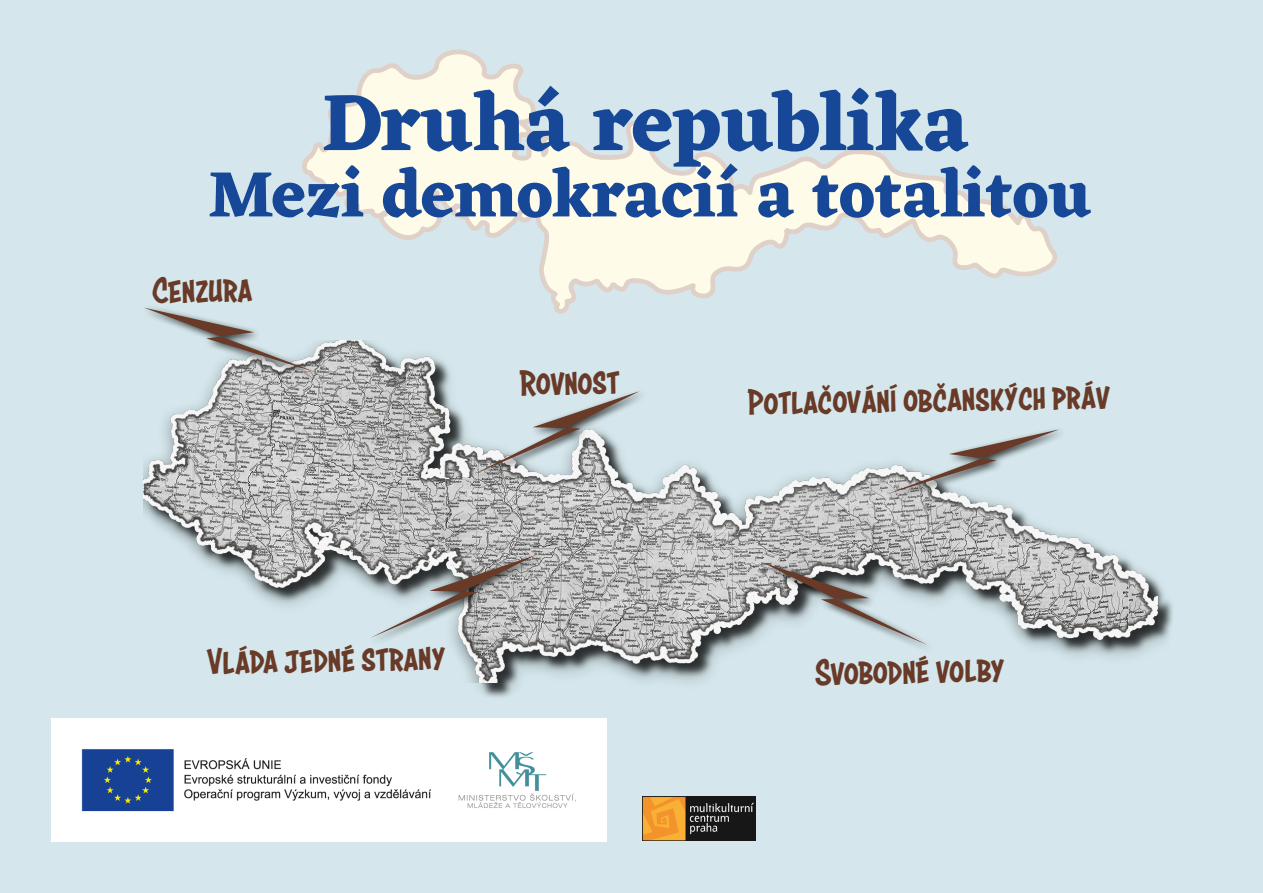
<style>
.page{position:relative;width:1263px;height:893px;background:#d5e7ec}
.page>*{position:absolute;margin:0;border:0;box-sizing:border-box;transform-origin:0 0}
.t1{font:700 82.05px "Eczar";letter-spacing:-.01em;color:#174898}
.t2{font:700 67.5px "Eczar";color:#174898}
.t3{font:38.55px "Astounder Squared BB";color:#683a27}
</style>
<div class="page">
<svg style="left:302px;top:49px;width:755px;height:265px"></svg>
<img style="left:144px;top:340px;width:1014px;height:343px">
<div style="left:141px;top:304px;width:184px;height:77px;background:#000;opacity:.75"></div>
<svg style="left:144px;top:308px;width:173px;height:65px"></svg>
<div style="left:883px;top:426px;width:184px;height:77px;background:#000;opacity:.75"></div>
<svg style="left:885px;top:429px;width:174px;height:66px"></svg>
<div style="left:759px;top:558px;width:176px;height:95px;background:#000;opacity:.75"></div>
<svg style="left:762px;top:562px;width:166px;height:83px"></svg>
<div style="left:471px;top:388px;width:177px;height:95px;background:#000;opacity:.75"></div>
<svg style="left:474px;top:391px;width:166px;height:83px"></svg>
<div style="left:368px;top:551px;width:176px;height:95px;background:#000;opacity:.75"></div>
<svg style="left:370px;top:555px;width:166px;height:83px"></svg>
<img style="left:642px;top:796px;width:114px;height:45px">
<img style="left:51px;top:718px;width:555px;height:124px">
<h1 class="t1" style="left:322px;top:74px;width:649px">Druhá republika</h1>
<h2 class="t2" style="left:208px;top:154px;width:885px">Mezi demokracií a totalitou</h2>
<p class="t3" style="left:152px;top:269px;width:102px;rotate:-1deg">Cenzura</p>
<p class="t3" style="left:519px;top:362px;width:102px;rotate:-1deg">Rovnost</p>
<p class="t3" style="left:747px;top:381px;width:364px;rotate:-1deg">Potlačování občanských práv</p>
<p class="t3" style="left:206px;top:640px;width:240px;rotate:-1deg">Vláda jedné strany</p>
<p class="t3" style="left:814px;top:651px;width:191px;rotate:-1deg">Svobodné volby</p>
</div>
